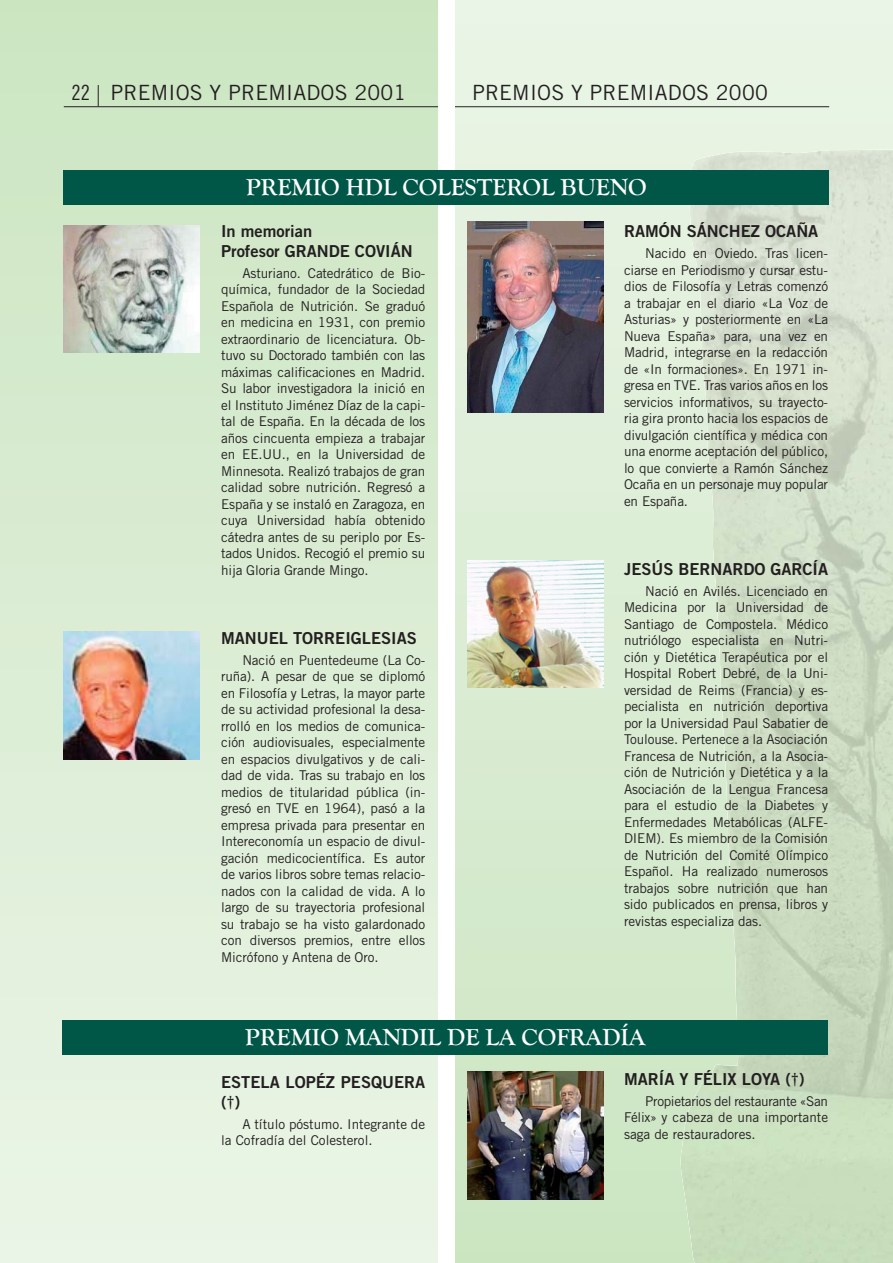
<style>
.page{position:relative;width:893px;height:1263px;background:#fff}
.page>*{position:absolute;margin:0;border:0;box-sizing:border-box;transform-origin:0 0}
.t1{font:700 24px "Goudy Old Style T";color:#fff}
.t2{font:21px "Trade Gothic LT Std";letter-spacing:.01em;color:#231f20}
.t3{font:16.5px/19.8px "Trade Gothic LT Std Bd 2";color:#231f20}
.t4{font:13.5px/16.5px "Trade Gothic LT Std";letter-spacing:-.01em;color:#231f20;text-align:justify}
.s1{font-family:"Trade Gothic LT Std Cn 18"}
</style>
<div class="page">
<div style="left:0;top:0;width:438px;height:1263px;background:linear-gradient(to bottom,#cbe5c1,#eaf4e6)"></div>
<svg style="left:455px;top:0;width:438px;height:1263px;background:#dbedd5"></svg>
<img style="left:681px;top:149px;width:212px;height:588px">
<img style="left:722px;top:736px;width:171px;height:215px">
<img style="left:733px;top:950px;width:160px;height:313px">
<div style="left:681px;top:1057px;width:53px;height:206px;background:#cbe0c0"></div>
<img style="left:64px;top:225px;width:136px;height:128px">
<img style="left:64px;top:631px;width:136px;height:128px">
<img style="left:468px;top:560px;width:136px;height:128px">
<img style="left:468px;top:221px;width:136px;height:191px">
<div style="left:64px;top:170px;width:765px;height:34px;background:#005748"></div>
<div style="left:63px;top:1020px;width:765px;height:34px;background:#005748"></div>
<img style="left:468px;top:1071px;width:136px;height:128px">
<hr style="left:455px;top:106px;width:374px;height:1px;background:#231f20">
<hr style="left:64px;top:106px;width:374px;height:1px;background:#231f20">
<svg style="left:98px;top:85px;width:1px;height:21px"></svg>
<h2 class="t2" style="left:71px;top:85px;width:336px"><span class="s1">22</span> PREMIOS Y PREMIADOS 2001</h2>
<h2 class="t2" style="left:472px;top:85px;width:297px">PREMIOS Y PREMIADOS 2000</h2>
<h1 class="t1" style="left:246px;top:173px;width:402px">PREMIO HDL COLESTEROL BUENO</h1>
<p class="t3" style="left:221px;top:224px;width:193px">In memorian<br>Profesor GRANDE COVIÁN</p>
<p class="t4" style="left:221px;top:266px;width:206px;text-indent:21px">Asturiano. Catedrático de Bio&shy;química, fundador de la Sociedad Española de Nutrición. Se graduó en medicina en 1931, con premio extraordinario de licenciatura. Ob&shy;tuvo su Doctorado también con las máximas calificaciones en Madrid.<br>Su labor investigadora la inició en el Instituto Jiménez Díaz de la capi&shy;tal de España. En la década de los años cincuenta empieza a trabajar en EE.UU., en la Universidad de Minnesota. Realizó trabajos de gran calidad sobre nutrición. Regresó a España y se instaló en Zaragoza, en cuya Universidad había obtenido cátedra antes de su periplo por Es&shy;tados Unidos. Recogió el premio su hija Gloria Grande Mingo.</p>
<p class="t3" style="left:221px;top:630px;width:197px">MANUEL TORREIGLESIAS</p>
<p class="t4" style="left:221px;top:653px;width:206px;text-indent:21px">Nació en Puentedeume (La Co&shy;ruña). A pesar de que se diplomó en Filosofía y Letras, la mayor parte de su actividad profesional la desa&shy;rrolló en los medios de comunica&shy;ción audiovisuales, especialmente en espacios divulgativos y de cali&shy;dad de vida. Tras su trabajo en los medios de titularidad pública (in&shy;gresó en TVE en 1964), pasó a la empresa privada para presentar en In tereconomía un espacio de divul&shy;gación medico científica. Es autor de varios libros sobre temas relacio&shy;nados con la calidad de vida. A lo largo de su trayectoria profesional su trabajo se ha visto galardonado con diversos premios, entre ellos Micrófono y Antena de Oro.</p>
<p class="t3" style="left:624px;top:224px;width:196px">RAMÓN SÁNCHEZ OCAÑA</p>
<p class="t4" style="left:624px;top:247px;width:206px;text-indent:21px">Nacido en Oviedo. Tras licen&shy;ciarse en Periodismo y cursar estu&shy;dios de Filosofía y Letras comenzó a trabajar en el diario «La Voz de Asturias» y posteriormente en «La Nueva España» para, una vez en Madrid, integrarse en la redacción de «In formaciones». En 1971 in&shy;gresa en TVE. Tras varios años en los servicios informativos, su trayecto&shy;ria gira pronto hacia los espacios de divulgación científica y médica con una enorme aceptación del público, lo que convierte a Ramón Sánchez Ocaña en un personaje muy popular en España.</p>
<p class="t3" style="left:624px;top:561px;width:206px">JESÚS BERNARDO GARCÍA</p>
<p class="t4" style="left:624px;top:584px;width:206px;text-indent:21px">Nació en Avilés. Licenciado en Medicina por la Universidad de Santiago de Compostela. Médico nutriólogo especialista en Nutri&shy;ción y Dietética Terapéutica por el Hospital Robert Debré, de la Uni&shy;versidad de Reims (Francia) y es&shy;pecialista en nutrición deportiva por la Universidad Paul Sabatier de Toulouse. Pertenece a la Asociación Francesa de Nutri ción, a la Asocia&shy;ción de Nutrición y Dietética y a la Asociación de la Lengua Francesa para el estudio de la Diabetes y Enfermedades Metabólicas (ALFE-DIEM). Es miembro de la Comisión de Nutrición del Comité Olímpico Español. Ha realizado numerosos tra bajos sobre nutrición que han sido publicados en prensa, libros y revistas especializa das.</p>
<h1 class="t1" style="left:245px;top:1024px;width:402px">PREMIO MANDIL DE LA COFRADÍA</h1>
<p class="t3" style="left:221px;top:1074px;width:206px">ESTELA LOPÉZ PESQUERA (†)</p>
<p class="t4" style="left:221px;top:1117px;width:206px;text-indent:21px">A título póstumo. Integrante de la Cofradía del Colesterol.</p>
<p class="t3" style="left:624px;top:1071px;width:182px">MARÍA Y FÉLIX LOYA (†)</p>
<p class="t4" style="left:624px;top:1094px;width:206px;text-indent:21px">Propietarios del restaurante «San Félix» y cabeza de una importante saga de restauradores.</p>
</div>
